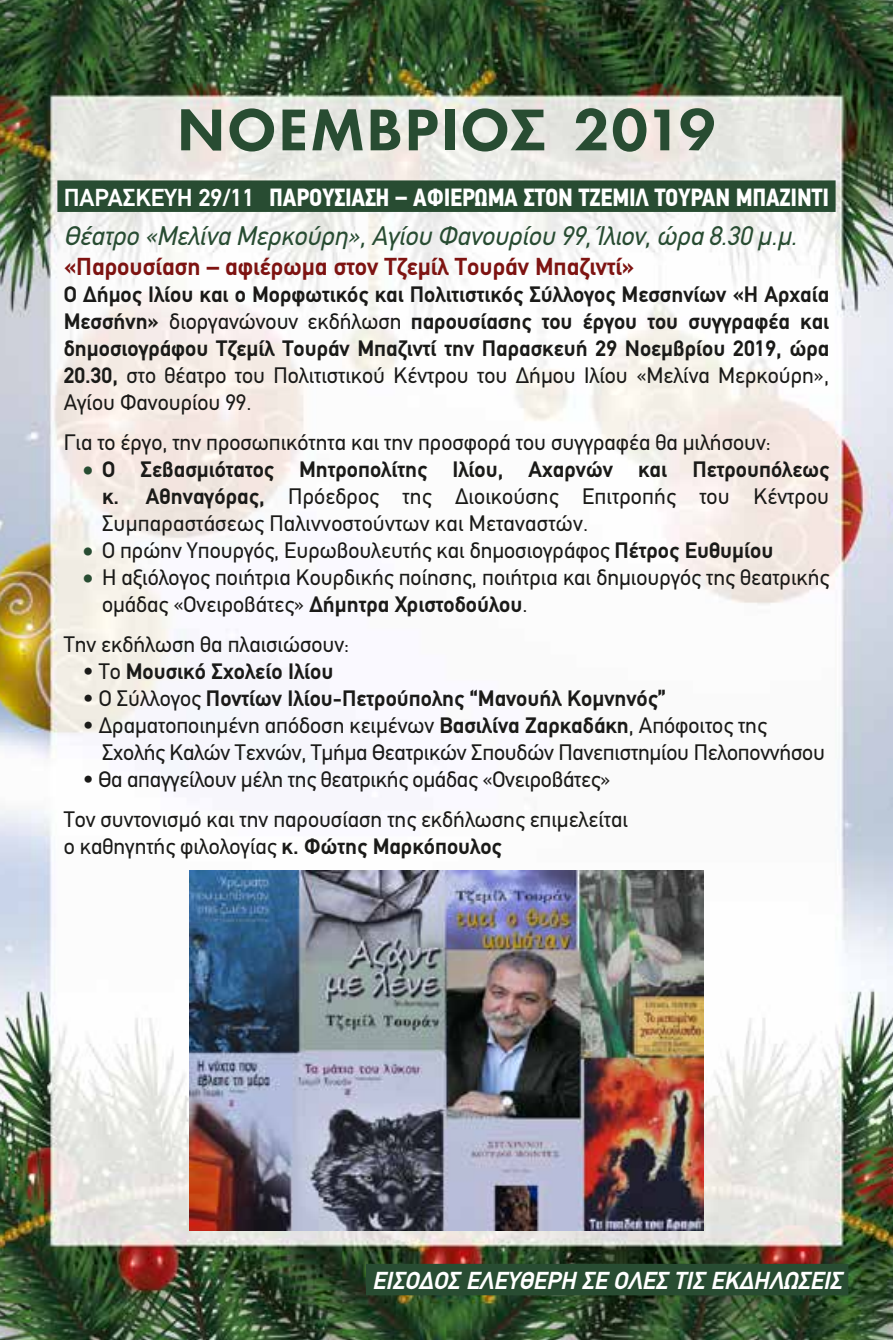
<style>
.page{position:relative;width:893px;height:1340px;background:#fff}
.page>*{position:absolute;margin:0;border:0;box-sizing:border-box;transform-origin:0 0}
.t1{font:600 54px "PF Futura Neu";letter-spacing:.055em;color:#284c32}
.t2{font:italic 27px "PF Din Text";color:#284c32}
.t3{font:700 24.75px "PF Din Text Cond Pro";letter-spacing:-.01em;color:#fff}
.t4{font:700 24.75px "PF Din Text";color:#7e1311}
.t5{font:italic 700 24.75px "PF Din Text";color:#fff}
.t6{font:22.5px/27px "PF Din Text";color:#1a1a18}
.t7{font:700 22.5px/27px "PF Din Text";color:#1a1a18;text-align:justify}
.s1{font-family:"PF Din Text"}
.s2{font-weight:400}
.s3{color:#284c32}
.s4{font-weight:700}
</style>
<div class="page">
<img style="left:0;top:0;width:893px;height:1339px">
<div style="left:366px;top:1263px;width:482px;height:32px;background:#284c32"></div>
<div style="left:57px;top:180px;width:779px;height:32px;background:#284c32"></div>
<img style="left:189px;top:870px;width:515px;height:360px">
<h1 class="t1" style="left:178px;top:94px;width:539px">ΝΟΕΜΒΡΙΟΣ 2019</h1>
<p class="t3" style="left:64px;top:182px;width:615px"><span class="s1">ΠΑΡΑΣΚΕΥΗ 29/11</span> ΠΑΡΟΥΣΙΑΣΗ – ΑΦΙΕΡΩΜΑ ΣΤΟΝ Τζεμίλ Τουράν</p>
<p class="t3" style="left:736px;top:182px;width:65px">Μπαζιντί</p>
<p class="t2" style="left:64px;top:220px;width:734px">Θέατρο «Μελίνα Μερκούρη», Αγίου Φανουρίου 99, Ίλιον, ώρα 8.30 μ.μ.</p>
<p class="t4" style="left:64px;top:252px;width:572px">«Παρουσίαση – αφιέρωμα στον Τζεμίλ Τουράν Μπαζιντί»</p>
<p class="t7" style="left:64px;top:281px;width:767px">Ο Δήμος Ιλίου και ο Μορφωτικός και Πολιτιστικός Σύλλογος Μεσσηνίων «Η Αρχαία Μεσσήνη» <span class="s2">διοργανώνουν εκδήλωση</span> παρουσίασης του έργου του συγγραφέα και δημοσιογράφου Τζεμίλ Τουράν Μπαζιντί την Παρασκευή 29 Νοεμβρίου 2019, ώρα 20.30, <span class="s2">στο θέατρο του Πολιτιστικού Κέντρου του Δήμου Ιλίου «Μελίνα Μερκούρη», Αγίου Φανουρίου 99.</span></p>
<p class="t6" style="left:64px;top:429px;width:709px">Για το έργο, την προσωπικότητα και την προσφορά του συγγραφέα θα μιλήσουν:</p>
<p class="t6" style="left:102px;top:456px;width:729px;text-align:justify;text-indent:-19px"><span class="s3">•</span> <span class="s4">Ο Σεβασμιότατος Μητροπολίτης Ιλίου, Αχαρνών και Πετρουπόλεως κ. Αθηναγόρας,</span> Πρόεδρος της Διοικούσης Επιτροπής του Κέντρου Συμπαραστάσεως Παλιννοστούντων και Μεταναστών.</p>
<p class="t6" style="left:83px;top:537px;width:692px"><span class="s3">•</span> Ο πρώην Υπουργός, Ευρωβουλευτής και δημοσιογράφος <span class="s4">Πέτρος Ευθυμίου</span></p>
<p class="t6" style="left:102px;top:564px;width:729px;text-indent:-19px"><span class="s3">•</span> Η αξιόλογος ποιήτρια Κουρδικής ποίησης, ποιήτρια και δημιουργός της θεατρικής ομάδας «Ονειροβάτες» <span class="s4">Δήμητρα Χριστοδούλου</span>.</p>
<p class="t6" style="left:64px;top:630px;width:287px">Την εκδήλωση θα πλαισιώσουν:</p>
<p class="t7" style="left:83px;top:657px;width:252px"><span class="s2">• Το</span> Μουσικό Σχολείο Ιλίου</p>
<p class="t7" style="left:83px;top:684px;width:584px"><span class="s2">• Ο Σύλλογος</span> Ποντίων Ιλίου-Πετρούπολης “Μανουήλ Κομνηνός”</p>
<p class="t6" style="left:102px;top:711px;width:724px;text-indent:-19px">• Δραματοποιημένη απόδοση κειμένων <span class="s4">Βασιλίνα Ζαρκαδάκη</span>, Απόφοιτος της<br>Σχολής Καλών Τεχνών, Τμήμα Θεατρικών Σπουδών Πανεπιστημίου Πελοποννήσου</p>
<p class="t6" style="left:64px;top:759px;width:566px;line-height:39.8px;text-align:center">• Θα απαγγείλουν μέλη της θεατρικής ομάδας «Ονειροβάτες»<br>Τον συντονισμό και την παρουσίαση της εκδήλωσης επιμελείται</p>
<p class="t6" style="left:64px;top:832px;width:439px">ο καθηγητής φιλολογίας <span class="s4">κ. Φώτης Μαρκόπουλος</span></p>
<p class="t5" style="left:372px;top:1265px;width:471px">ΕΙΣΟΔΟΣ ΕΛΕΥΘΕΡΗ ΣΕ ΟΛΕΣ ΤΙΣ ΕΚΔΗΛΩΣΕΙΣ</p>
</div>
